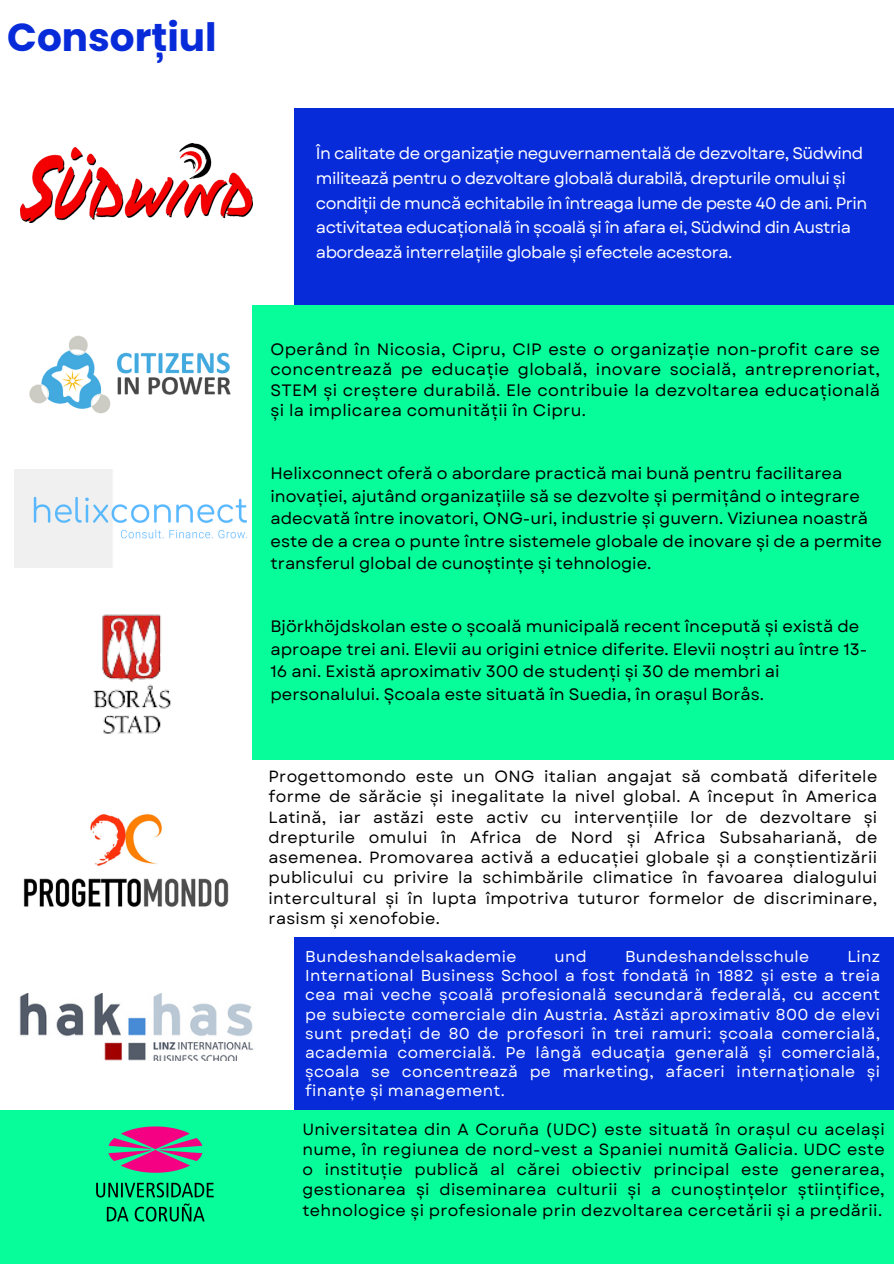
<style>
.page{position:relative;width:894px;height:1264px;background:#fff}
.page>*{position:absolute;margin:0;border:0;box-sizing:border-box;transform-origin:0 0}
.t1{font:700 39px "Poppins";color:#072bd9}
.t2{font:16.5px/22.5px "Garet";color:#000}
.t3{font:16.5px/24.8px "Garet";letter-spacing:-.03em;color:#fff}
.t4{font:16.2px/20.2px "Garet";letter-spacing:.02em;color:#000;text-align:justify}
.t5{font:15.75px/19.2px "Garet";letter-spacing:.02em;color:#fff;text-align:justify}
</style>
<div class="page">
<div style="left:252px;top:305px;width:641px;height:455px;background:#07fd99"></div>
<div style="left:294px;top:109px;width:599px;height:196px;background:#072bd9"></div>
<div style="left:294px;top:937px;width:599px;height:183px;background:#072bd9"></div>
<img style="left:20px;top:143px;width:232px;height:79px">
<img style="left:29px;top:335px;width:202px;height:79px">
<img style="left:14px;top:469px;width:232px;height:98px">
<img style="left:93px;top:614px;width:78px;height:120px">
<img style="left:23px;top:813px;width:206px;height:94px">
<img style="left:19px;top:993px;width:235px;height:67px">
<div style="left:0;top:1109px;width:893px;height:154px;background:#07fd99"></div>
<img style="left:96px;top:1126px;width:118px;height:96px">
<p class="t1" style="left:7px;top:10px;width:211px">Consorțiul</p>
<p class="t3" style="left:316px;top:141px;width:552px">În calitate de organizație neguvernamentală de dezvoltare, Südwind militează pentru o dezvoltare globală durabilă, drepturile omului și condiții de muncă echitabile în întreaga lume de peste 40 de ani. Prin activitatea educațională în școală și în afara ei, Südwind din Austria abordează interrelațiile globale și efectele acestora.</p>
<p class="t2" style="left:270px;top:339px;width:611px;line-height:20.2px;text-align:justify">Operând în Nicosia, Cipru, CIP este o organizație non-profit care se concentrează pe educație globală, inovare socială, antreprenoriat, STEM și creștere durabilă. Ele contribuie la dezvoltarea educațională și la implicarea comunității în Cipru.</p>
<p class="t2" style="left:270px;top:462px;width:613px">Helixconnect oferă o abordare practică mai bună pentru facilitarea inovației, ajutând organizațiile să se dezvolte și permițând o integrare adecvată între inovatori, ONG-uri, industrie și guvern. Viziunea noastră este de a crea o punte între sistemele globale de inovare și de a permite transferul global de cunoștințe și tehnologie.</p>
<p class="t2" style="left:270px;top:615px;width:598px">Björkhöjdskolan este o școală municipală recent începută și există de aproape trei ani. Elevii au origini etnice diferite. Elevii noștri au între 13- 16 ani. Există aproximativ 300 de studenți și 30 de membri ai personalului. Școala este situată în Suedia, în orașul Borås.</p>
<p class="t4" style="left:268px;top:766px;width:610px">Progettomondo este un ONG italian angajat să combată diferitele forme de sărăcie și inegalitate la nivel global. A început în America Latină, iar astăzi este activ cu intervențiile lor de dezvoltare și drepturile omului în Africa de Nord și Africa Subsahariană, de asemenea. Promovarea activă a educației globale și a conștientizării publicului cu privire la schimbările climatice în favoarea dialogului intercultural și în lupta împotriva tuturor formelor de discriminare, rasism și xenofobie.</p>
<p class="t5" style="left:305px;top:947px;width:213px">Bundeshandelsakademie</p>
<p class="t5" style="left:554px;top:947px;width:34px">und</p>
<p class="t5" style="left:624px;top:947px;width:186px">Bundeshandelsschule</p>
<p class="t5" style="left:305px;top:947px;width:576px;text-indent:542px">Linz International Business School a fost fondată în 1882 și este a treia cea mai veche școală profesională secundară federală, cu accent pe subiecte comerciale din Austria. Astăzi aproximativ 800 de elevi sunt predați de 80 de profesori în trei ramuri: școala comercială, academia comercială. Pe lângă educația generală și comercială, școala se concentrează pe marketing, afaceri internaționale și finanțe și management.</p>
<p class="t4" style="left:302px;top:1118px;width:583px">Universitatea din A Coruña (UDC) este situată în orașul cu același nume, în regiunea de nord-vest a Spaniei numită Galicia. UDC este o instituție publică al cărei obiectiv principal este generarea, gestionarea și diseminarea culturii și a cunoștințelor științifice, tehnologice și profesionale prin dezvoltarea cercetării și a predării.</p>
</div>
